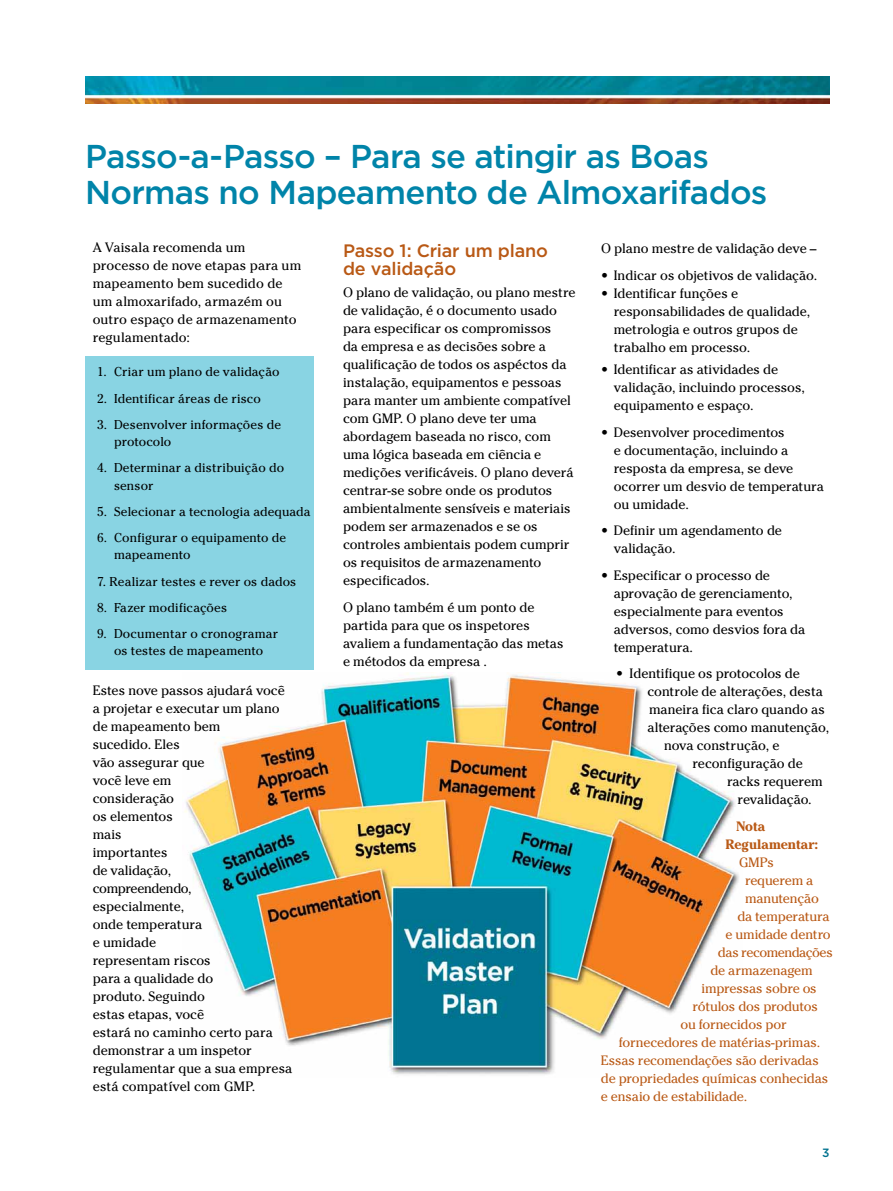
<style>
.page{position:relative;width:893px;height:1191px;background:#fff}
.page>*{position:absolute;margin:0;border:0;box-sizing:border-box;transform-origin:0 0}
.t1{font:500 33px/36px "Gotham";letter-spacing:-.025em;color:#0084a9}
.t2{font:500 18px/18px "Gotham";letter-spacing:-.01em;color:#b95915}
.t3{font:13.5px/18px "Cheltenham Std";letter-spacing:-.005em;color:#000}
.t4{font:13.5px "Cheltenham Std";letter-spacing:-.02em;color:#b95915}
.t5{font:700 13.5px/18px "Cheltenham Std";letter-spacing:-.005em;color:#b95915}
.t6{font:13.5px "Cheltenham Std";letter-spacing:-.04em;color:#b95915}
.t7{font:12.75px/17.2px "Cheltenham Std";letter-spacing:.01em;color:#000}
.t8{font:500 12px "Gotham";color:#00728f}
</style>
<div class="page">
<img style="left:85px;top:77px;width:744px;height:27px">
<img style="left:184px;top:672px;width:555px;height:403px">
<div style="left:85px;top:356px;width:228px;height:314px;background:#89d4e3"></div>
<h1 class="t1" style="left:85px;top:137px;width:684px">Passo-a-Passo – Para se atingir as Boas<br>Normas no Mapeamento de Almoxarifados</h1>
<p class="t3" style="left:93px;top:238px;width:210px">A Vaisala recomenda um processo de nove etapas para um mapeamento bem sucedido de um almoxarifado, armazém ou outro espaço de armazenamento regulamentado:</p>
<p class="t7" style="left:97px;top:363px;width:184px">1. Criar um plano de validação</p>
<p class="t7" style="left:97px;top:389px;width:165px">2. Identificar áreas de risco</p>
<p class="t7" style="left:114px;top:416px;width:169px;text-indent:-17px">3. Desenvolver informações de protocolo</p>
<p class="t7" style="left:114px;top:459px;width:172px;text-indent:-17px">4. Determinar a distribuição do sensor</p>
<p class="t7" style="left:97px;top:503px;width:215px">5. Selecionar a tecnologia adequada</p>
<p class="t7" style="left:114px;top:529px;width:174px;text-indent:-17px">6. Configurar o equipamento de mapeamento</p>
<p class="t7" style="left:97px;top:572px;width:201px">7. Realizar testes e rever os dados</p>
<p class="t7" style="left:97px;top:599px;width:132px">8. Fazer modificações</p>
<p class="t7" style="left:97px;top:625px;width:183px;text-align:center">9. Documentar o cronogramar os testes de mapeamento</p>
<p class="t3" style="left:93px;top:681px;width:201px">Estes nove passos ajudará você a projetar e executar um plano de mapeamento bem<br>sucedido. Eles<br>vão assegurar que<br>você leve em<br>consideração<br>os elementos<br>mais<br>importantes<br>de validação,<br>compreendendo,<br>especialmente,<br>onde temperatura<br>e umidade<br>representam riscos<br>para a qualidade do<br>produto. Seguindo<br>estas etapas, você<br>estará no caminho certo para demonstrar a um inspetor regulamentar que a sua empresa está compatível com GMP.</p>
<p class="t3" style="left:601px;top:239px;width:217px">O plano mestre de validação deve –</p>
<p class="t3" style="left:601px;top:266px;width:218px">• Indicar os objetivos de validação.</p>
<p class="t3" style="left:614px;top:284px;width:198px;text-indent:-13px">• Identificar funções e responsabilidades de qualidade, metrologia e outros grupos de trabalho em processo.</p>
<p class="t3" style="left:614px;top:360px;width:193px;text-indent:-13px">• Identificar as atividades de validação, incluindo processos, equipamento e espaço.</p>
<p class="t3" style="left:614px;top:423px;width:212px;text-indent:-13px">• Desenvolver procedimentos<br>e documentação, incluindo a resposta da empresa, se deve ocorrer um desvio de temperatura ou umidade.</p>
<p class="t3" style="left:614px;top:521px;width:170px;text-indent:-13px">• Definir um agendamento de validação.</p>
<p class="t3" style="left:614px;top:566px;width:193px;text-indent:-13px">• Especificar o processo de aprovação de gerenciamento, especialmente para eventos adversos, como desvios fora da temperatura.</p>
<p class="t3" style="left:616px;top:664px;width:185px">• Identifique os protocolos de</p>
<p class="t3" style="left:647px;top:682px;width:177px">controle de alterações, desta</p>
<p class="t3" style="left:649px;top:700px;width:177px">maneira fica claro quando as</p>
<p class="t3" style="left:647px;top:718px;width:183px">alterações como manutenção,</p>
<p class="t3" style="left:664px;top:736px;width:117px">nova construção, e</p>
<p class="t3" style="left:692px;top:754px;width:112px">reconfiguração de</p>
<p class="t3" style="left:727px;top:772px;width:97px">racks requerem</p>
<p class="t3" style="left:737px;top:790px;width:76px">revalidação.</p>
<p class="t5" style="left:725px;top:817px;width:94px;text-indent:11px">Nota<br>Regulamentar:</p>
<p class="t4" style="left:739px;top:854px;width:37px">GMPs</p>
<p class="t4" style="left:745px;top:872px;width:70px">requerem a</p>
<p class="t4" style="left:745px;top:890px;width:75px">manutenção</p>
<p class="t4" style="left:737px;top:908px;width:94px">da temperatura</p>
<p class="t4" style="left:725px;top:926px;width:107px">e umidade dentro</p>
<p class="t6" style="left:718px;top:944px;width:116px">das recomendações</p>
<p class="t4" style="left:710px;top:962px;width:104px">de armazenagem</p>
<p class="t4" style="left:701px;top:980px;width:117px">impressas sobre os</p>
<p class="t4" style="left:692px;top:998px;width:127px">rótulos dos produtos</p>
<p class="t4" style="left:680px;top:1016px;width:108px">ou fornecidos por</p>
<p class="t4" style="left:619px;top:1034px;width:203px">fornecedores de matérias-primas.</p>
<p class="t4" style="left:601px;top:1052px;width:219px">Essas recomendações são derivadas</p>
<p class="t4" style="left:601px;top:1070px;width:229px">de propriedades químicas conhecidas</p>
<p class="t4" style="left:601px;top:1088px;width:148px">e ensaio de estabilidade.</p>
<h2 class="t2" style="left:343px;top:241px;width:207px">Passo 1: Criar um plano de validação</h2>
<p class="t3" style="left:343px;top:284px;width:234px">O plano de validação, ou plano mestre de validação, é o documento usado para especificar os compromissos<br>da empresa e as decisões sobre a qualificação de todos os aspéctos da instalação, equipamentos e pessoas para manter um ambiente compatível com GMP. O plano deve ter uma abordagem baseada no risco, com uma lógica baseada em ciência e medições verificáveis. O plano deverá centrar-se sobre onde os produtos ambientalmente sensíveis e materiais podem ser armazenados e se os controles ambientais podem cumprir os requisitos de armazenamento especificados.</p>
<p class="t3" style="left:343px;top:599px;width:222px">O plano também é um ponto de partida para que os inspetores avaliem a fundamentação das metas e métodos da empresa .</p>
<p class="t8" style="left:822px;top:1144px;width:9px">3</p>
</div>
